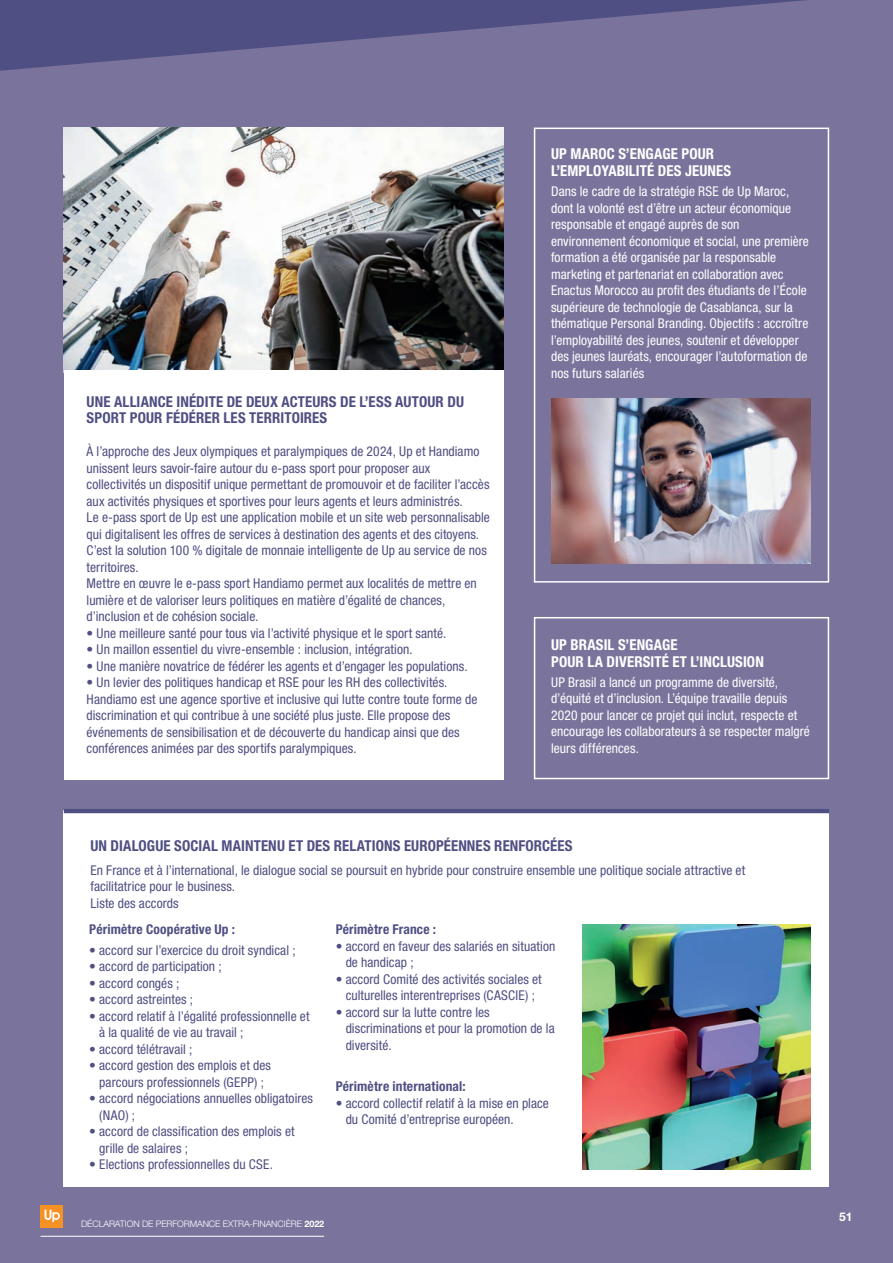
<style>
.page{position:relative;width:893px;height:1263px;background:#7a749c}
.page>*{position:absolute;margin:0;border:0;box-sizing:border-box;transform-origin:0 0}
.t1{font:700 condensed 15px/16.5px "Helvetica Neue LT Pro";letter-spacing:.01em;color:#4f4f83}
.t2{font:700 condensed 15px/16.5px "Helvetica Neue LT Pro";letter-spacing:.01em;color:#fff}
.t3{font:condensed 13.5px/16.5px "Helvetica Neue LT Pro";letter-spacing:.005em;color:#4f4f83}
.t4{font:condensed 13.5px/16.5px "Helvetica Neue LT Pro";letter-spacing:.005em;color:#fff}
.t5{font:700 condensed 13.5px "Helvetica Neue LT Pro";letter-spacing:.01em;color:#4f4f83}
.t6{font:700 12px "Helvetica Neue LT Pro";color:#fff}
.t7{font:300 9px "Helvetica Neue LT Pro";letter-spacing:-.01em;color:#fff}
.s1{font-weight:700}
</style>
<div class="page">
<svg style="left:0;top:0;width:806px;height:71px"></svg>
<div style="left:41px;top:1205px;width:22px;height:22px;background:#f69124"></div>
<svg style="left:45px;top:1209px;width:15px;height:13px"></svg>
<div style="left:534px;top:128px;width:295px;height:455px;border:2px solid #fff"></div>
<img style="left:64px;top:128px;width:439px;height:242px">
<div style="left:64px;top:370px;width:439px;height:409px;background:#fff"></div>
<div style="left:534px;top:617px;width:295px;height:162px;border:2px solid #fff"></div>
<img style="left:551px;top:398px;width:259px;height:165px">
<hr style="left:41px;top:1236px;width:283px;height:1px;background:#fff">
<div style="left:64px;top:810px;width:765px;height:376px;background:#fff"></div>
<hr style="left:64px;top:809px;width:765px;height:4px;background:#4f4f83">
<img style="left:583px;top:925px;width:227px;height:244px">
<h4 class="t1" style="left:87px;top:393px;width:379px">UNE ALLIANCE INÉDITE DE DEUX ACTEURS DE L’ESS AUTOUR DU<br>SPORT POUR FÉDÉRER LES TERRITOIRES</h4>
<p class="t3" style="left:87px;top:443px;width:405px">À l’approche des Jeux olympiques et paralympiques de 2024, Up et Handiamo unissent leurs savoir-faire autour du e-pass sport pour proposer aux collectivités un dispositif unique permettant de promouvoir et de faciliter l’accès aux activités physiques et sportives pour leurs agents et leurs administrés.<br>Le e-pass sport de Up est une application mobile et un site web personnalisable qui digitalisent les offres de services à destination des agents et des citoyens.<br>C’est la solution 100 % digitale de monnaie intelligente de Up au service de nos territoires.<br>Mettre en œuvre le e-pass sport Handiamo permet aux localités de mettre en lumière et de valoriser leurs politiques en matière d’égalité de chances, d’inclusion et de cohésion sociale.</p>
<p class="t3" style="left:87px;top:625px;width:361px">• Une meilleure santé pour tous via l’activité physique et le sport santé.</p>
<p class="t3" style="left:87px;top:641px;width:327px">• Un maillon essentiel du vivre-ensemble : inclusion, intégration.</p>
<p class="t3" style="left:87px;top:658px;width:382px">• Une manière novatrice de fédérer les agents et d’engager les populations.</p>
<p class="t3" style="left:87px;top:674px;width:362px">• Un levier des politiques handicap et RSE pour les RH des collectivités.</p>
<p class="t3" style="left:87px;top:691px;width:392px">Handiamo est une agence sportive et inclusive qui lutte contre toute forme de discrimination et qui contribue à une société plus juste. Elle propose des événements de sensibilisation et de découverte du handicap ainsi que des conférences animées par des sportifs paralympiques.</p>
<h4 class="t2" style="left:551px;top:146px;width:182px">UP MAROC S’ENGAGE POUR<br>L’EMPLOYABILITÉ DES JEUNES</h4>
<p class="t4" style="left:551px;top:183px;width:259px">Dans le cadre de la stratégie RSE de Up Maroc, dont la volonté est d’être un acteur économique responsable et engagé auprès de son environnement économique et social, une première formation a été organisée par la responsable marketing et partenariat en collaboration avec Enactus Morocco au profit des étudiants de l’École supérieure de technologie de Casablanca, sur la thématique Personal Branding. Objectifs : accroître l’employabilité des jeunes, soutenir et développer des jeunes lauréats, encourager l’autoformation de nos futurs salariés</p>
<h4 class="t2" style="left:551px;top:637px;width:214px">UP BRASIL S’ENGAGE<br>POUR LA DIVERSITÉ ET L’INCLUSION</h4>
<p class="t4" style="left:551px;top:674px;width:260px">UP Brasil a lancé un programme de diversité, d’équité et d’inclusion. L’équipe travaille depuis 2020 pour lancer ce projet qui inclut, respecte et encourage les collaborateurs à se respecter malgré leurs différences.</p>
<h4 class="t1" style="left:90px;top:837px;width:484px">UN DIALOGUE SOCIAL MAINTENU ET DES RELATIONS EUROPÉENNES RENFORCÉES</h4>
<p class="t3" style="left:90px;top:862px;width:656px">En France et à l’international, le dialogue social se poursuit en hybride pour construire ensemble une politique sociale attractive et facilitatrice pour le business.<br>Liste des accords</p>
<h5 class="t5" style="left:89px;top:921px;width:147px">Périmètre Coopérative Up :</h5>
<p class="t3" style="left:89px;top:942px;width:208px">• accord sur l’exercice du droit syndical ;</p>
<p class="t3" style="left:89px;top:958px;width:134px">• accord de participation ;</p>
<p class="t3" style="left:89px;top:975px;width:92px">• accord congés ;</p>
<p class="t3" style="left:89px;top:991px;width:105px">• accord astreintes ;</p>
<p class="t3" style="left:99px;top:1008px;width:212px;text-indent:-10px">• accord relatif à l’égalité professionnelle et à la qualité de vie au travail ;</p>
<p class="t3" style="left:89px;top:1041px;width:105px">• accord télétravail ;</p>
<p class="t3" style="left:89px;top:1057px;width:183px;text-align:center">• accord gestion des emplois et des parcours professionnels (GEPP) ;</p>
<p class="t3" style="left:99px;top:1090px;width:215px;text-indent:-10px">• accord négociations annuelles obligatoires (NAO) ;</p>
<p class="t3" style="left:99px;top:1123px;width:197px;text-indent:-10px">• accord de classification des emplois et grille de salaires ;</p>
<p class="t3" style="left:89px;top:1156px;width:185px">• Elections professionnelles du CSE.</p>
<h5 class="t5" style="left:336px;top:921px;width:102px">Périmètre France :</h5>
<p class="t3" style="left:346px;top:937px;width:211px;text-indent:-10px">• accord en faveur des salariés en situation de handicap ;</p>
<p class="t3" style="left:336px;top:970px;width:208px;text-align:center">• accord Comité des activités sociales et culturelles interentreprises (CASCIE) ;</p>
<p class="t3" style="left:346px;top:1003px;width:210px;text-indent:-10px">• accord sur la lutte contre les discriminations et pour la promotion de la diversité.</p>
<h5 class="t5" style="left:336px;top:1078px;width:131px">Périmètre international:</h5>
<p class="t3" style="left:346px;top:1094px;width:205px;text-indent:-10px">• accord collectif relatif à la mise en place du Comité d’entreprise européen.</p>
<p class="t7" style="left:81px;top:1219px;width:245px">DÉCLARATION DE PERFORMANCE EXTRA-FINANCIÈRE <span class="s1">2022</span></p>
<p class="t6" style="left:839px;top:1209px;width:15px">51</p>
</div>
